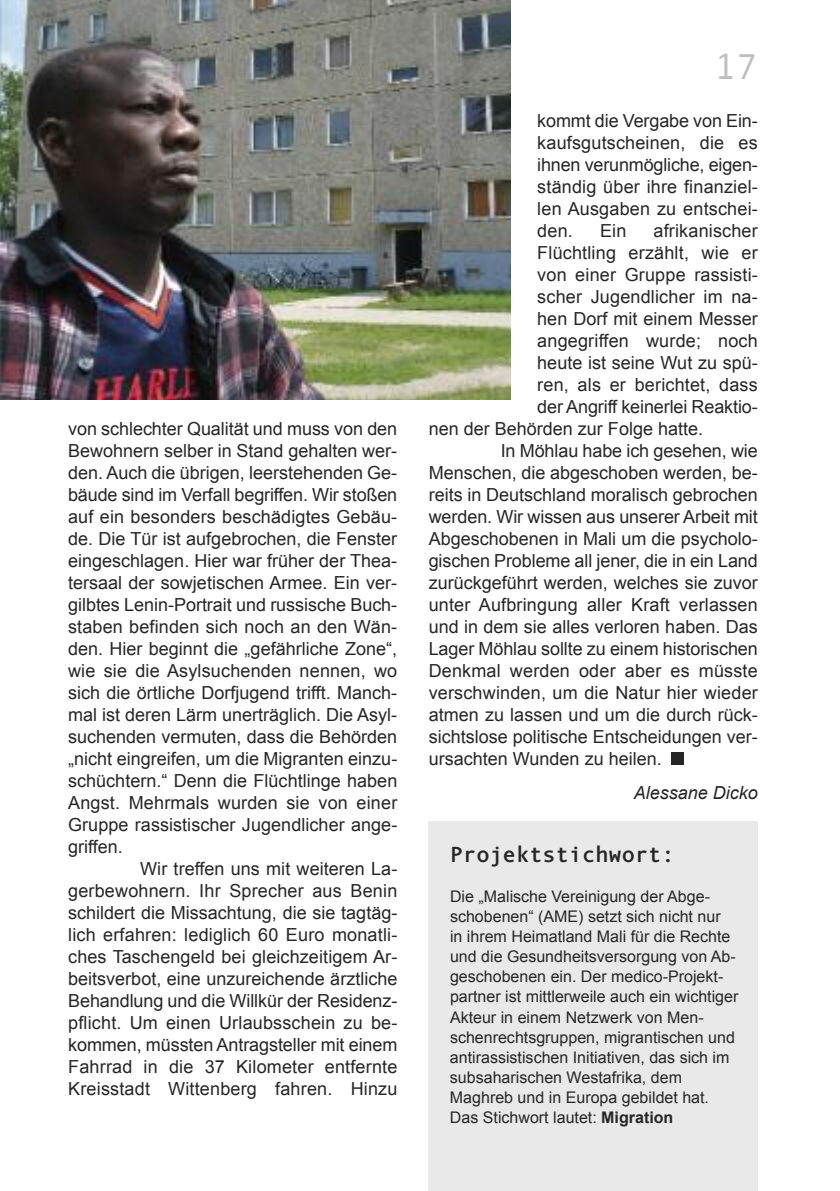
<style>
.page{position:relative;width:840px;height:1191px;background:#fff}
.page>*{position:absolute;margin:0;border:0;box-sizing:border-box;transform-origin:0 0}
.t1{font:36px "Andale Mono";color:#bebebe}
.t2{font:700 22px "Andale Mono";color:#272627}
.t3{font:18px/22px "Arial";color:#272627;text-align:justify}
.t4{font:italic 18px "Arial";color:#272627}
.t5{font:16px/20px "Arial";color:#272627}
.s1{font-weight:700}
</style>
<div class="page">
<div style="left:428px;top:821px;width:329px;height:370px;background:#e9e9e9"></div>
<img style="left:0;top:0;width:510px;height:400px">
<div style="left:670px;top:752px;width:13px;height:13px;background:#272627"></div>
<p class="t3" style="left:68px;top:417px;width:330px">von schlechter Qualität und muss von den</p>
<p class="t3" style="left:68px;top:439px;width:330px">Bewohnern selber in Stand gehalten wer-</p>
<p class="t3" style="left:68px;top:461px;width:330px">den. Auch die übrigen, leerstehenden Ge-</p>
<p class="t3" style="left:68px;top:483px;width:330px">bäude sind im Verfall begriffen. Wir stoßen</p>
<p class="t3" style="left:68px;top:505px;width:330px">auf ein besonders beschädigtes Gebäu-</p>
<p class="t3" style="left:68px;top:527px;width:330px">de. Die Tür ist aufgebrochen, die Fenster</p>
<p class="t3" style="left:68px;top:549px;width:330px">eingeschlagen. Hier war früher der Thea-</p>
<p class="t3" style="left:68px;top:571px;width:330px">tersaal der sowjetischen Armee. Ein ver-</p>
<p class="t3" style="left:68px;top:593px;width:330px">gilbtes Lenin-Portrait und russische Buch-</p>
<p class="t3" style="left:68px;top:615px;width:330px">staben befinden sich noch an den Wän-</p>
<p class="t3" style="left:68px;top:637px;width:330px">den. Hier beginnt die „gefährliche Zone“,</p>
<p class="t3" style="left:68px;top:659px;width:330px">wie sie die Asylsuchenden nennen, wo</p>
<p class="t3" style="left:68px;top:681px;width:330px">sich die örtliche Dorfjugend trifft. Manch-</p>
<p class="t3" style="left:68px;top:703px;width:330px">mal ist deren Lärm unerträglich. Die Asyl-</p>
<p class="t3" style="left:68px;top:725px;width:330px">suchenden vermuten, dass die Behörden</p>
<p class="t3" style="left:68px;top:747px;width:330px">„nicht eingreifen, um die Migranten einzu-</p>
<p class="t3" style="left:68px;top:769px;width:330px">schüchtern.“ Denn die Flüchtlinge haben</p>
<p class="t3" style="left:68px;top:791px;width:330px">Angst. Mehrmals wurden sie von einer</p>
<p class="t3" style="left:68px;top:813px;width:330px">Gruppe rassistischer Jugendlicher ange-</p>
<p class="t3" style="left:68px;top:835px;width:56px">griffen.</p>
<p class="t3" style="left:140px;top:857px;width:258px">Wir treffen uns mit weiteren La-</p>
<p class="t3" style="left:68px;top:879px;width:330px">gerbewohnern. Ihr Sprecher aus Benin</p>
<p class="t3" style="left:68px;top:901px;width:330px">schildert die Missachtung, die sie tagtäg-</p>
<p class="t3" style="left:68px;top:923px;width:330px">lich erfahren: lediglich 60 Euro monatli-</p>
<p class="t3" style="left:68px;top:945px;width:330px">ches Taschengeld bei gleichzeitigem Ar-</p>
<p class="t3" style="left:68px;top:967px;width:330px">beitsverbot, eine unzureichende ärztliche</p>
<p class="t3" style="left:68px;top:989px;width:330px">Behandlung und die Willkür der Residenz-</p>
<p class="t3" style="left:68px;top:1011px;width:330px">pflicht. Um einen Urlaubsschein zu be-</p>
<p class="t3" style="left:68px;top:1033px;width:330px">kommen, müssten Antragsteller mit einem</p>
<p class="t3" style="left:68px;top:1055px;width:330px">Fahrrad in die 37 Kilometer entfernte</p>
<p class="t3" style="left:68px;top:1077px;width:330px">Kreisstadt Wittenberg fahren. Hinzu</p>
<h1 class="t1" style="left:714px;top:46px;width:45px">17</h1>
<p class="t3" style="left:537px;top:109px;width:222px">kommt die Vergabe von Ein&shy;kaufsgutscheinen, die es ihnen verunmögliche, eigen&shy;ständig über ihre finanziel&shy;len Ausgaben zu entschei&shy;den.</p>
<p class="t3" style="left:599px;top:219px;width:28px">Ein</p>
<p class="t3" style="left:653px;top:219px;width:106px">afrikanischer</p>
<p class="t3" style="left:537px;top:241px;width:222px">Flüchtling erzählt, wie er</p>
<p class="t3" style="left:537px;top:263px;width:222px">von einer Gruppe rassisti-</p>
<p class="t3" style="left:537px;top:285px;width:222px">scher Jugendlicher im na-</p>
<p class="t3" style="left:537px;top:307px;width:222px">hen Dorf mit einem Messer</p>
<p class="t3" style="left:537px;top:329px;width:222px">angegriffen wurde; noch</p>
<p class="t3" style="left:537px;top:351px;width:222px">heute ist seine Wut zu spü-</p>
<p class="t3" style="left:537px;top:373px;width:222px">ren, als er berichtet, dass</p>
<p class="t3" style="left:537px;top:395px;width:222px">der Angriff keinerlei Reaktio-</p>
<p class="t3" style="left:428px;top:417px;width:276px">nen der Behörden zur Folge hatte.</p>
<p class="t3" style="left:500px;top:439px;width:258px">In Möhlau habe ich gesehen, wie</p>
<p class="t3" style="left:428px;top:461px;width:330px">Menschen, die abgeschoben werden, be-</p>
<p class="t3" style="left:428px;top:483px;width:330px">reits in Deutschland moralisch gebrochen</p>
<p class="t3" style="left:428px;top:505px;width:330px">werden. Wir wissen aus unserer Arbeit mit</p>
<p class="t3" style="left:428px;top:527px;width:330px">Abgeschobenen in Mali um die psycholo-</p>
<p class="t3" style="left:428px;top:549px;width:330px">gischen Probleme all jener, die in ein Land</p>
<p class="t3" style="left:428px;top:571px;width:330px">zurückgeführt werden, welches sie zuvor</p>
<p class="t3" style="left:428px;top:593px;width:330px">unter Aufbringung aller Kraft verlassen</p>
<p class="t3" style="left:428px;top:615px;width:330px">und in dem sie alles verloren haben. Das</p>
<p class="t3" style="left:428px;top:637px;width:330px">Lager Möhlau sollte zu einem historischen</p>
<p class="t3" style="left:428px;top:659px;width:330px">Denkmal werden oder aber es müsste</p>
<p class="t3" style="left:428px;top:681px;width:330px">verschwinden, um die Natur hier wieder</p>
<p class="t3" style="left:428px;top:703px;width:330px">atmen zu lassen und um die durch rück-</p>
<p class="t3" style="left:428px;top:725px;width:330px">sichtslose politische Entscheidungen ver-</p>
<p class="t3" style="left:428px;top:747px;width:234px">ursachten Wunden zu heilen.</p>
<p class="t4" style="left:633px;top:782px;width:126px">Alessane Dicko</p>
<p class="t2" style="left:450px;top:846px;width:226px">Projektstichwort:</p>
<p class="t5" style="left:449px;top:887px;width:290px">Die „Malische Vereinigung der Abge&shy;schobenen“ (AME) setzt sich nicht nur<br>in ihrem Heimatland Mali für die Rechte und die Gesundheitsversorgung von Ab&shy;geschobenen ein. Der medico-Projekt&shy;partner ist mittlerweile auch ein wichtiger Akteur in einem Netzwerk von Men&shy;schenrechtsgruppen, migrantischen und antirassistischen Initiativen, das sich im subsaharischen Westafrika, dem Maghreb und in Europa gebildet hat.<br>Das Stichwort lautet: <span class="s1">Migration</span></p>
</div>
